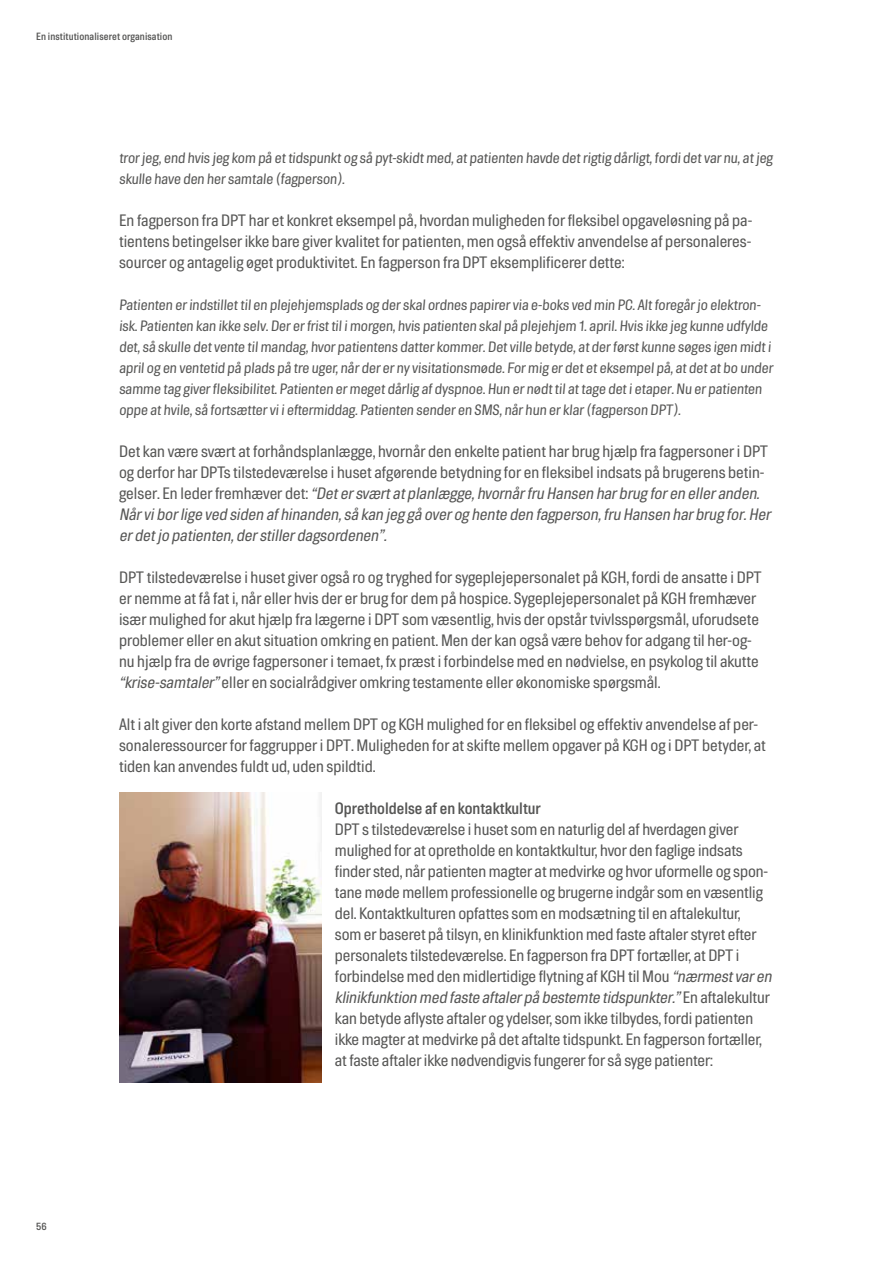
<style>
.page{position:relative;width:893px;height:1263px;background:#fff}
.page>*{position:absolute;margin:0;border:0;box-sizing:border-box;transform-origin:0 0}
.t1{font:16.5px/21px "Hill";color:#575756}
.t2{font:600 16.5px "Hill";color:#575756}
.t3{font:15px/21px "Hill";color:#575756}
.t4{font:600 10.5px "Hill";letter-spacing:.01em;color:#575756}
.s1{font-style:italic}
</style>
<div class="page">
<img style="left:119px;top:793px;width:202px;height:289px">
<p class="t4" style="left:36px;top:31px;width:138px">En institutionaliseret organisation</p>
<p class="t4" style="left:36px;top:1220px;width:12px">56</p>
<p class="t3" style="left:119px;top:147px;width:657px">tror jeg, end hvis jeg kom på et tidspunkt og så pyt-skidt med, at patienten havde det rigtig dårligt, fordi det var nu, at jeg skulle have den her samtale (fagperson).</p>
<p class="t1" style="left:119px;top:210px;width:635px;text-align:justify">En fagperson fra DPT har et konkret eksempel på, hvordan muligheden for fleksibel opgaveløsning på pa&shy;tientens betingelser ikke bare giver kvalitet for patienten, men også effektiv anvendelse af personaleres&shy;sourcer og antagelig øget produktivitet. En fagperson fra DPT eksemplificerer dette:</p>
<p class="t3" style="left:119px;top:294px;width:657px">Patienten er indstillet til en plejehjemsplads og der skal ordnes papirer via e-boks ved min PC. Alt foregår jo elektron&shy;isk. Patienten kan ikke selv. Der er frist til i morgen, hvis patienten skal på plejehjem 1. april. Hvis ikke jeg kunne udfylde det, så skulle det vente til mandag, hvor patientens datter kommer. Det ville betyde, at der først kunne søges igen midt i april og en ventetid på plads på tre uger, når der er ny visitationsmøde. For mig er det et eksempel på, at det at bo under samme tag giver fleksibilitet. Patienten er meget dårlig af dyspnoe. Hun er nødt til at tage det i etaper. Nu er patienten oppe at hvile, så fortsætter vi i eftermiddag. Patienten sender en SMS, når hun er klar (fagperson DPT).</p>
<p class="t1" style="left:119px;top:441px;width:656px">Det kan være svært at forhåndsplanlægge, hvornår den enkelte patient har brug hjælp fra fagpersoner i DPT og derfor har DPTs tilstedeværelse i huset afgørende betydning for en fleksibel indsats på brugerens betin&shy;g e l s e r. E n l e d e r f re m h æve r d e t : <span class="s1">“Detersværtatplanlægge,hvornårfru Hansen harbrug foren elleranden.<br>Nårviborlige ved siden afhinanden,så kan jeg gå overog hente den fagperson,fru Hansen harbrug for.Her erdetjo patienten,derstillerdagsordenen”.</span></p>
<p class="t1" style="left:119px;top:567px;width:644px">DPT tilstedeværelse i huset giver også ro og tryghed for sygeplejepersonalet på KGH, fordi de ansatte i DPT er nemme at få fat i, når eller hvis der er brug for dem på hospice. Sygeplejepersonalet på KGH fremhæver især mulighed for akut hjælp fra lægerne i DPT som væsentlig, hvis der opstår tvivlsspørgsmål, uforudsete problemer eller en akut situation omkring en patient. Men der kan også være behov for adgang til her-og&shy;nu hjælp fra de øvrige fagpersoner i temaet, fx præst i forbindelse med en nødvielse, en psykolog til akutte <span class="s1">“krise-samtaler”</span>eller en socialrådgiver omkring testamente eller økonomiske spørgsmål.</p>
<p class="t1" style="left:119px;top:714px;width:648px">Alt i alt giver den korte afstand mellem DPT og KGH mulighed for en fleksibel og effektiv anvendelse af per&shy;sonaleressourcer for faggrupper i DPT. Muligheden for at skifte mellem opgaver på KGH og i DPT betyder, at tiden kan anvendes fuldt ud, uden spildtid.</p>
<p class="t2" style="left:335px;top:799px;width:207px">Opretholdelse af en kontaktkultur</p>
<p class="t1" style="left:335px;top:819px;width:441px">DPT s tilstedeværelse i huset som en naturlig del af hverdagen giver mulighed for at opretholde en kontaktkultur, hvor den faglige indsats finder sted, når patienten magter at medvirke og hvor uformelle og spon&shy;tane møde mellem professionelle og brugerne indgår som en væsentlig del. Kontaktkulturen opfattes som en modsætning til en aftalekultur,<br>som er baseret på tilsyn, en klinikfunktion med faste aftaler styret efter personalets tilstedeværelse. En fagperson fra DPT fortæller, at DPT i forbindelse med den midlertidige flytning af KGH til Mou <span class="s1">“nærmestvaren klinikfunktion med faste aftalerpå bestemte tidspunkter.”</span>E n a ft a l e ku l t u r kan betyde aflyste aftaler og ydelser, som ikke tilbydes, fordi patienten ikke magter at medvirke på det aftalte tidspunkt. En fagperson fortæller, at faste aftaler ikke nødvendigvis fungerer for så syge patienter:</p>
</div>
